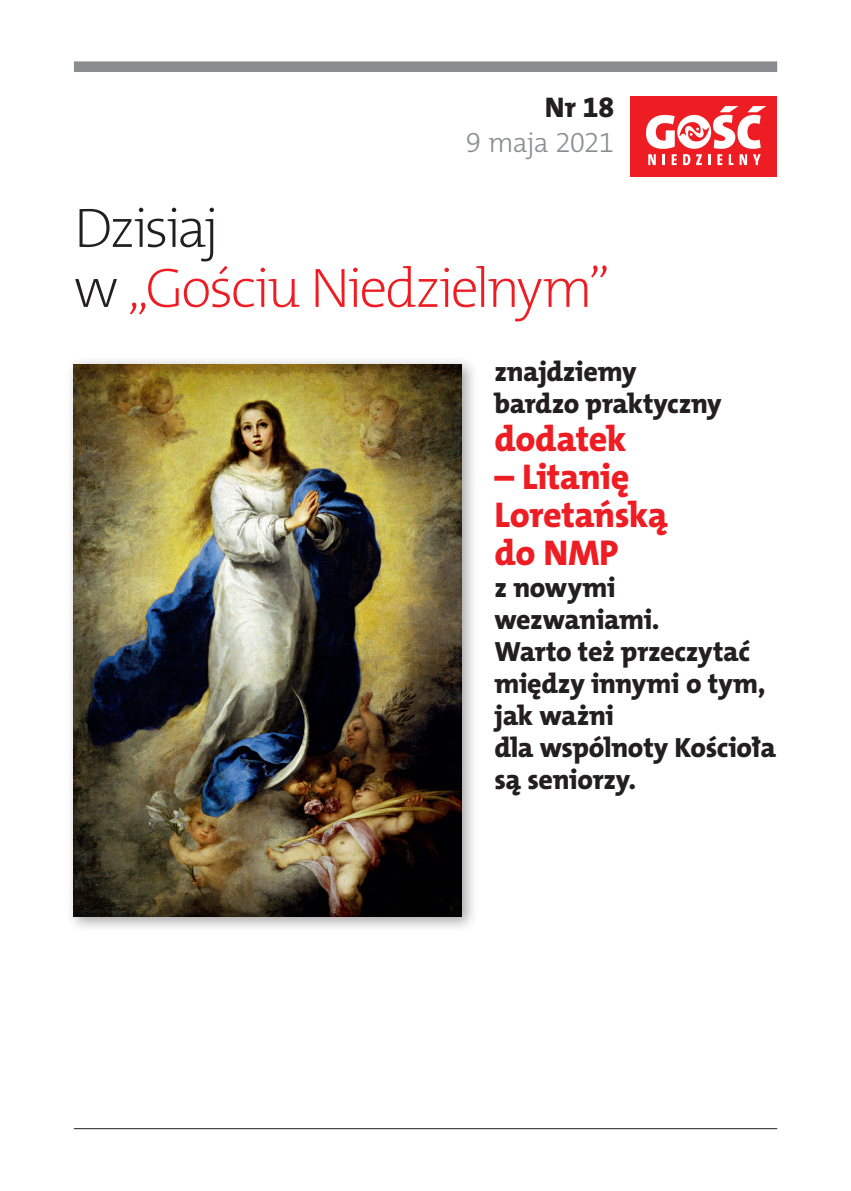
<style>
.page{position:relative;width:851px;height:1191px;background:#fff}
.page>*{position:absolute;margin:0;border:0;box-sizing:border-box;transform-origin:0 0}
.t1{font:56px/60px "The Mix HP2 Ex Lig";letter-spacing:-.05em;color:#ee1d23}
.t2{font:36px/38px "The Mix HP8 Ex Bld";letter-spacing:-.01em;color:#ee1d23}
.t3{font:28.6px "The Mix HP8 Ex Bld";color:#231f20}
.t4{font:28px/32px "The Mix HP8 Ex Bld";letter-spacing:.01em;color:#231f20}
.t5{font:28px "The Mix HP3 Lig";letter-spacing:-.03em;color:#8a8c8f}
.s1{color:#231f20}
</style>
<div class="page">
<hr style="left:74px;top:1128px;width:703px;height:1px;background:#231f20">
<div style="left:66px;top:356px;width:412px;height:577px;background:#231f20;opacity:.4"></div>
<img style="left:74px;top:364px;width:388px;height:552px">
<div style="left:74px;top:61px;width:703px;height:11px;background:#8a8c8f"></div>
<div style="left:630px;top:96px;width:147px;height:81px;background:#ee1d23"></div>
<svg style="left:646px;top:106px;width:120px;height:59px"></svg>
<p class="t3" style="left:545px;top:89px;width:71px">Nr 18</p>
<p class="t5" style="left:466px;top:125px;width:150px">9 maja 2021</p>
<h1 class="t1" style="left:74px;top:198px;width:537px"><span class="s1">Dzisiaj<br>w</span> „Gościu Niedzielnym”</h1>
<p class="t4" style="left:494px;top:355px;width:229px">znajdziemy bardzo praktyczny</p>
<p class="t2" style="left:494px;top:420px;width:134px">dodatek</p>
<p class="t2" style="left:494px;top:458px;width:175px">– Litanię<br>Loretańską do NMP</p>
<p class="t4" style="left:494px;top:571px;width:283px">z nowymi wezwaniami.<br>Warto też przeczytać między innymi o tym, jak ważni<br>dla wspólnoty Kościoła są seniorzy.</p>
</div>
